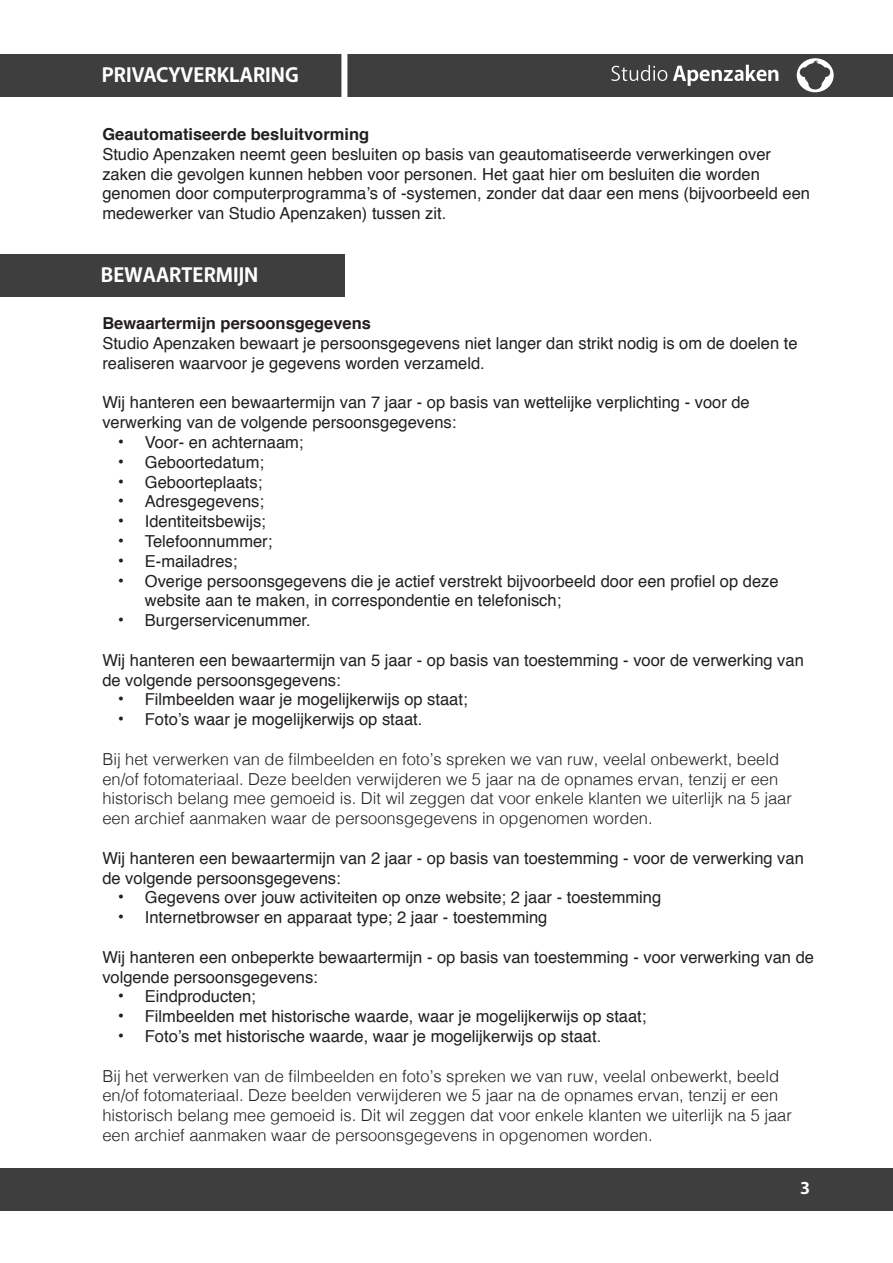
<style>
.page{position:relative;width:893px;height:1263px;background:#fff}
.page>*{position:absolute;margin:0;border:0;box-sizing:border-box;transform-origin:0 0}
.t1{font:700 21px "Anago";color:#fff}
.t2{font:700 18px "Anago";color:#fff}
.t3{font:16.5px/19.8px "Helvetica";color:#231f20}
.t4{font:300 16.5px/19.8px "Helvetica";color:#231f20}
.t5{font:700 16.5px "Helvetica";color:#231f20}
.s1{font-size:18px}
</style>
<div class="page">
<div style="left:0;top:54px;width:893px;height:43px;background:#3e3e3f"></div>
<div style="left:0;top:1168px;width:893px;height:42px;background:#3e3e3f"></div>
<svg style="left:797px;top:58px;width:37px;height:34px"></svg>
<svg style="left:800px;top:60px;width:30px;height:30px"></svg>
<div style="left:341px;top:49px;width:6px;height:55px;background:#fff"></div>
<svg style="left:673px;top:65px;width:105px;height:21px"></svg>
<svg style="left:611px;top:65px;width:56px;height:16px"></svg>
<div style="left:0;top:254px;width:344px;height:43px;background:#3e3e3f"></div>
<p class="t1" style="left:102px;top:62px;width:198px">PRIVACYVERKLARING</p>
<p class="t5" style="left:102px;top:121px;width:268px">Geautomatiseerde besluitvorming</p>
<p class="t3" style="left:102px;top:145px;width:709px">Studio Apenzaken neemt geen besluiten op basis van geautomatiseerde verwerkingen over zaken die gevolgen kunnen hebben voor personen. Het gaat hier om besluiten die worden genomen door computerprogramma’s of -systemen, zonder dat daar een mens (bijvoorbeeld een medewerker van Studio Apenzaken) tussen zit.</p>
<p class="t1" style="left:101px;top:262px;width:159px">BEWAARTERMIJN</p>
<p class="t5" style="left:102px;top:310px;width:270px">Bewaartermijn persoonsgegevens</p>
<p class="t3" style="left:102px;top:334px;width:697px">Studio Apenzaken bewaart je persoonsgegevens niet langer dan strikt nodig is om de doelen te realiseren waarvoor je gegevens worden verzameld.</p>
<p class="t3" style="left:102px;top:393px;width:649px">Wij hanteren een bewaartermijn van 7 jaar - op basis van wettelijke verplichting - voor de verwerking van de volgende persoonsgegevens:</p>
<p class="t3" style="left:118px;top:433px;width:187px"><span class="s1">•</span> Voor- en achternaam;</p>
<p class="t3" style="left:118px;top:453px;width:148px"><span class="s1">•</span> Geboortedatum;</p>
<p class="t3" style="left:118px;top:472px;width:146px"><span class="s1">•</span> Geboorteplaats;</p>
<p class="t3" style="left:118px;top:492px;width:148px"><span class="s1">•</span> Adresgegevens;</p>
<p class="t3" style="left:118px;top:512px;width:150px"><span class="s1">•</span> Identiteitsbewijs;</p>
<p class="t3" style="left:118px;top:532px;width:156px"><span class="s1">•</span> Telefoonnummer;</p>
<p class="t3" style="left:118px;top:552px;width:121px"><span class="s1">•</span> E-mailadres;</p>
<p class="t3" style="left:145px;top:571px;width:635px;text-indent:-27px"><span class="s1">•</span> Overige persoonsgegevens die je actief verstrekt bijvoorbeeld door een profiel op deze website aan te maken, in correspondentie en telefonisch;</p>
<p class="t3" style="left:118px;top:611px;width:194px"><span class="s1">•</span> Burgerservicenummer.</p>
<p class="t3" style="left:102px;top:651px;width:703px">Wij hanteren een bewaartermijn van 5 jaar - op basis van toestemming - voor de verwerking van de volgende persoonsgegevens:</p>
<p class="t3" style="left:118px;top:690px;width:351px"><span class="s1">•</span> Filmbeelden waar je mogelijkerwijs op staat;</p>
<p class="t3" style="left:118px;top:710px;width:306px"><span class="s1">•</span> Foto’s waar je mogelijkerwijs op staat.</p>
<p class="t4" style="left:102px;top:748px;width:691px">Bij het verwerken van de filmbeelden en foto’s spreken we van ruw, veelal onbewerkt, beeld en/of fotomateriaal. Deze beelden verwijderen we 5 jaar na de opnames ervan, tenzij er een historisch belang mee gemoeid is. Dit wil zeggen dat voor enkele klanten we uiterlijk na 5 jaar een archief aanmaken waar de persoonsgegevens in opgenomen worden.</p>
<p class="t3" style="left:102px;top:849px;width:703px">Wij hanteren een bewaartermijn van 2 jaar - op basis van toestemming - voor de verwerking van de volgende persoonsgegevens:</p>
<p class="t3" style="left:118px;top:888px;width:545px"><span class="s1">•</span> Gegevens over jouw activiteiten op onze website; 2 jaar - toestemming</p>
<p class="t3" style="left:118px;top:908px;width:431px"><span class="s1">•</span> Internetbrowser en apparaat type; 2 jaar - toestemming</p>
<p class="t3" style="left:102px;top:948px;width:713px">Wij hanteren een onbeperkte bewaartermijn - op basis van toestemming - voor verwerking van de volgende persoonsgegevens:</p>
<p class="t3" style="left:118px;top:987px;width:139px"><span class="s1">•</span> Eindproducten;</p>
<p class="t3" style="left:118px;top:1007px;width:530px"><span class="s1">•</span> Filmbeelden met historische waarde, waar je mogelijkerwijs op staat;</p>
<p class="t3" style="left:118px;top:1027px;width:485px"><span class="s1">•</span> Foto’s met historische waarde, waar je mogelijkerwijs op staat.</p>
<p class="t4" style="left:102px;top:1065px;width:691px">Bij het verwerken van de filmbeelden en foto’s spreken we van ruw, veelal onbewerkt, beeld en/of fotomateriaal. Deze beelden verwijderen we 5 jaar na de opnames ervan, tenzij er een historisch belang mee gemoeid is. Dit wil zeggen dat voor enkele klanten we uiterlijk na 5 jaar een archief aanmaken waar de persoonsgegevens in opgenomen worden.</p>
<p class="t2" style="left:800px;top:1177px;width:11px">3</p>
</div>
